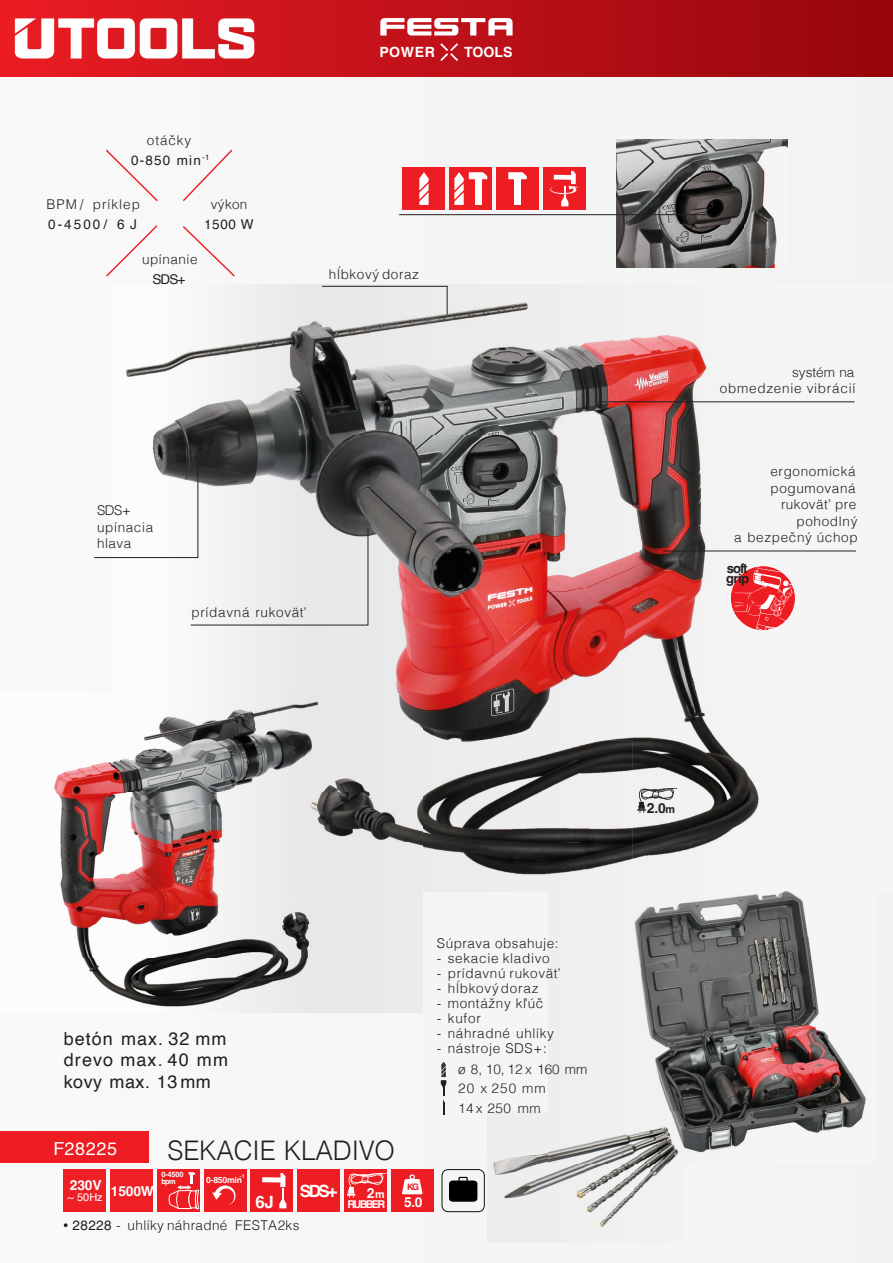
<style>
.page{position:relative;width:893px;height:1263px;background:#fff}
.page>*{position:absolute;margin:0;border:0;box-sizing:border-box;transform-origin:0 0}
.t1{font:300 27px "Helvetica";letter-spacing:-.01em;color:#231f20}
.t2{font:18px/21.6px "Helvetica";letter-spacing:.055em;color:#231f20;text-align:justify}
.t3{font:18px "Helvetica";letter-spacing:.035em;color:#fff}
.t4{font:700 16.95px "Helvetica";color:#fff}
.t5{font:700 14.1px "Helvetica";letter-spacing:.02em;color:#fff}
.t6{font:700 13.95px "Helvetica";color:#231f20}
.t7{font:700 13.95px "Helvetica";color:#fff}
.t8{font:700 13.8px "Helvetica";letter-spacing:-.015em;color:#fff}
.t9{font:300 13.5px/16.5px "Helvetica";letter-spacing:.05em;color:#231f20}
.t10{font:13.5px/20.1px "Helvetica";letter-spacing:.085em;color:#231f20;text-align:center}
.t11{font:300 13.5px "Helvetica";letter-spacing:.025em;color:#231f20}
.t12{font:300 13.5px "Helvetica";letter-spacing:.07em;color:#231f20}
.t13{font:700 13.05px/9.8px "Helvetica";letter-spacing:-.06em;color:#231f20}
.t14{font:10.95px "Helvetica";color:#fff}
.t15{font:700 10.8px "Helvetica";letter-spacing:-.155em;color:#fff}
.t16{font:700 9px "Helvetica";color:#ee1d23}
.t17{font:700 8.55px "Helvetica";letter-spacing:-.02em;color:#fff}
.t18{font:700 7.35px/6.6px "Helvetica";letter-spacing:-.02em;color:#fff}
.t19{font:700 5.25px "Helvetica";color:#fff}
.s1{font-weight:300}
.s2{font-size:10.8px}
.s3{font-weight:400}
</style>
<div class="page">
<div style="left:63px;top:77px;width:830px;height:1186px;background:#f6f6f7"></div>
<div style="left:157px;top:1169px;width:42px;height:43px;background:#ee1d23"></div>
<img style="left:54px;top:693px;width:57px;height:160px">
<img style="left:60px;top:853px;width:98px;height:159px">
<img style="left:158px;top:892px;width:265px;height:120px">
<img style="left:111px;top:284px;width:782px;height:304px">
<img style="left:111px;top:588px;width:261px;height:105px">
<img style="left:372px;top:588px;width:521px;height:152px">
<img style="left:423px;top:740px;width:470px;height:152px">
<img style="left:111px;top:693px;width:312px;height:199px">
<svg style="left:104px;top:148px;width:55px;height:55px"></svg>
<svg style="left:181px;top:148px;width:53px;height:55px"></svg>
<svg style="left:181px;top:225px;width:55px;height:53px"></svg>
<svg style="left:105px;top:224px;width:54px;height:54px"></svg>
<div style="left:0;top:1131px;width:149px;height:32px;background:#ee1d23"></div>
<svg style="left:441px;top:1062px;width:5px;height:53px"></svg>
<svg style="left:168px;top:1172px;width:32px;height:37px"></svg>
<div style="left:297px;top:1169px;width:43px;height:43px;background:#ee1d23"></div>
<div style="left:111px;top:1169px;width:42px;height:43px;background:#ee2026"></div>
<div style="left:64px;top:1169px;width:42px;height:43px;background:#ee2026"></div>
<div style="left:391px;top:1169px;width:42px;height:43px;background:#ee1d23"></div>
<svg style="left:402px;top:1174px;width:21px;height:20px"></svg>
<div style="left:204px;top:1169px;width:42px;height:43px;background:#ee1d23"></div>
<svg style="left:212px;top:1185px;width:24px;height:20px"></svg>
<div style="left:251px;top:1169px;width:42px;height:43px;background:#ee1d23"></div>
<div style="left:262px;top:1177px;width:19px;height:5px;background:#fff"></div>
<svg style="left:279px;top:1173px;width:7px;height:35px"></svg>
<div style="left:344px;top:1169px;width:43px;height:43px;background:#ee1d23"></div>
<svg style="left:347px;top:1173px;width:40px;height:25px"></svg>
<img style="left:616px;top:139px;width:172px;height:129px">
<img style="left:548px;top:892px;width:279px;height:181px">
<img style="left:827px;top:892px;width:47px;height:272px">
<div style="left:548px;top:1073px;width:93px;height:38px;background:#f0f0f0"></div>
<img style="left:641px;top:1073px;width:187px;height:45px">
<img style="left:683px;top:1118px;width:145px;height:46px">
<div style="left:548px;top:881px;width:326px;height:11px;background:#f3f3f3"></div>
<hr style="left:663px;top:551px;width:193px;height:1px;background:#231f20">
<hr style="left:399px;top:214px;width:312px;height:1px;background:#231f20">
<div style="left:321px;top:286px;width:127px;height:29px;background:#e9e9e9"></div>
<svg style="left:94px;top:464px;width:275px;height:162px"></svg>
<hr style="left:598px;top:401px;width:257px;height:1px;background:#231f20">
<svg style="left:730px;top:565px;width:66px;height:66px"></svg>
<div style="left:487px;top:1111px;width:61px;height:44px;background:#eee"></div>
<img style="left:487px;top:1155px;width:98px;height:43px">
<img style="left:585px;top:1164px;width:98px;height:34px">
<div style="left:487px;top:1198px;width:196px;height:44px;background:#efefef"></div>
<img style="left:548px;top:1111px;width:135px;height:53px">
<div style="left:449px;top:167px;width:43px;height:43px;background:#ee1d23"></div>
<svg style="left:454px;top:172px;width:33px;height:33px"></svg>
<div style="left:403px;top:167px;width:42px;height:43px;background:#ee1d23"></div>
<svg style="left:419px;top:172px;width:10px;height:33px"></svg>
<div style="left:543px;top:167px;width:43px;height:43px;background:#ee1d23"></div>
<svg style="left:550px;top:171px;width:29px;height:35px"></svg>
<div style="left:496px;top:167px;width:43px;height:43px;background:#ee1d23"></div>
<div style="left:514px;top:178px;width:7px;height:27px;background:#fff"></div>
<svg style="left:508px;top:172px;width:19px;height:7px"></svg>
<div style="left:0;top:0;width:893px;height:77px;background:linear-gradient(to right,#ea1c24,#95050c)"></div>
<div style="left:442px;top:1169px;width:43px;height:43px;border:1px solid #0d1214;border-radius:6px"></div>
<svg style="left:449px;top:1176px;width:28px;height:26px"></svg>
<svg style="left:380px;top:18px;width:133px;height:18px"></svg>
<svg style="left:440px;top:43px;width:18px;height:18px"></svg>
<svg style="left:637px;top:788px;width:40px;height:25px"></svg>
<svg style="left:64px;top:1223px;width:4px;height:4px"></svg>
<img style="left:14px;top:17px;width:240px;height:42px">
<p class="t10" style="left:131px;top:131px;width:80px"><span class="s1">otáčky<br></span>0-850 min<sup>-1</sup></p>
<p class="t12" style="left:47px;top:199px;width:95px">BPM / príklep</p>
<p class="t10" style="left:48px;top:215px;width:90px">0-4500/ 6 J</p>
<p class="t9" style="left:211px;top:198px;width:38px">výkon</p>
<p class="t10" style="left:204px;top:215px;width:51px">1500 W</p>
<p class="t5" style="left:379px;top:47px;width:57px">POWER</p>
<p class="t5" style="left:464px;top:47px;width:50px">TOOLS</p>
<p class="t9" style="left:142px;top:252px;width:57px">upínanie</p>
<p class="t10" style="left:152px;top:270px;width:35px">SDS+</p>
<p class="t9" style="left:329px;top:267px;width:92px">hĺbkový doraz</p>
<p class="t9" style="left:97px;top:504px;width:58px">SDS+ upínacia hlava</p>
<p class="t9" style="left:192px;top:606px;width:117px">prídavná rukoväť</p>
<p class="t9" style="left:720px;top:366px;width:137px;text-align:right">systém na obmedzenie vibrácií</p>
<p class="t9" style="left:734px;top:465px;width:125px;text-align:right">ergonomická pogumovaná rukoväť pre pohodlný<br>a bezpečný úchop</p>
<p class="t13" style="left:726px;top:565px;width:25px">soft grip</p>
<h2 class="t2" style="left:64px;top:1028px;width:166px">betón max. 32 mm drevo max. 40 mm kovy max. 13 mm</h2>
<h2 class="t3" style="left:53px;top:1141px;width:65px">F28225</h2>
<h1 class="t1" style="left:168px;top:1140px;width:229px">SEKACIE KLADIVO</h1>
<p class="t8" style="left:70px;top:1179px;width:33px">230V</p>
<p class="t14" style="left:67px;top:1192px;width:37px">~ 50Hz</p>
<p class="t18" style="left:161px;top:1172px;width:24px">0-4500 bpm</p>
<p class="t19" style="left:240px;top:1174px;width:6px">-1</p>
<p class="t17" style="left:206px;top:1176px;width:38px">0-850min</p>
<p class="t8" style="left:111px;top:1185px;width:44px">1500W</p>
<p class="t4" style="left:300px;top:1184px;width:39px">SDS+</p>
<p class="t7" style="left:367px;top:1187px;width:19px">2<span class="s2">m</span></p>
<p class="t4" style="left:256px;top:1195px;width:20px">6J</p>
<p class="t15" style="left:348px;top:1200px;width:39px">RUBBER</p>
<p class="t11" style="left:73px;top:1220px;width:228px"><span class="s3">28228</span> - uhlíky náhradné FESTA 2ks</p>
<p class="t16" style="left:407px;top:1183px;width:14px">KG</p>
<p class="t8" style="left:404px;top:1196px;width:20px">5.0</p>
<p class="t9" style="left:437px;top:936px;width:123px">Súprava obsahuje:</p>
<p class="t9" style="left:437px;top:951px;width:114px">- sekacie kladivo</p>
<p class="t9" style="left:437px;top:966px;width:125px">- prídavnú rukoväť</p>
<p class="t9" style="left:437px;top:981px;width:103px">- hĺbkový doraz</p>
<p class="t9" style="left:437px;top:996px;width:108px">- montážny kľúč</p>
<p class="t9" style="left:437px;top:1011px;width:45px">- kufor</p>
<p class="t9" style="left:437px;top:1026px;width:119px">- náhradné uhlíky</p>
<p class="t9" style="left:458px;top:1039px;width:131px;line-height:21px;text-indent:-21px">- nástroje SDS+:<br>ø 8, 10, 12 x 160 mm</p>
<p class="t9" style="left:458px;top:1080px;width:89px;line-height:19.5px">20 x 250 mm<br>14 x 250 mm</p>
<p class="t6" style="left:647px;top:803px;width:30px">2.0<span class="s2">m</span></p>
</div>
